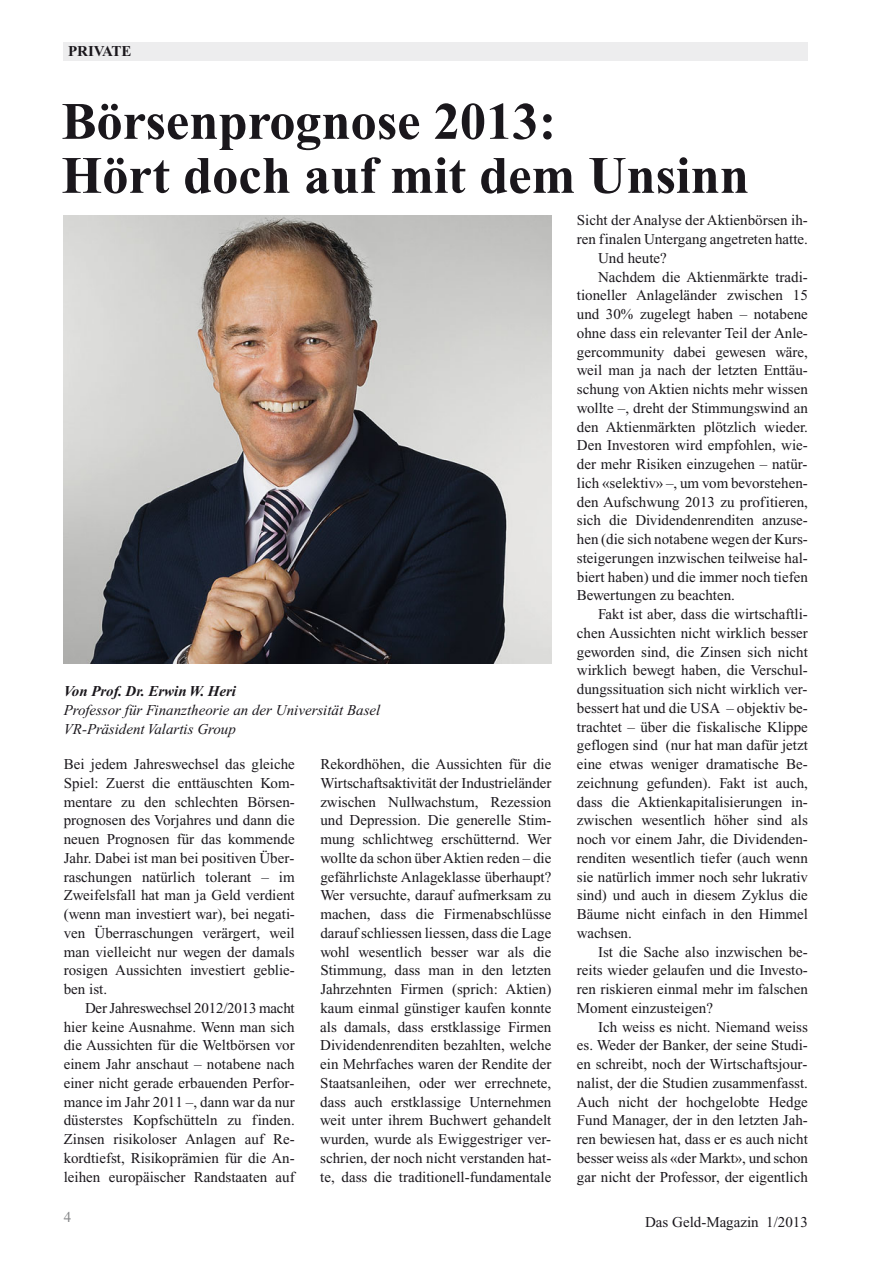
<style>
.page{position:relative;width:893px;height:1263px;background:#fff}
.page>*{position:absolute;margin:0;border:0;box-sizing:border-box;transform-origin:0 0}
.t1{font:700 52.5px/54px "Times New Roman PS Std";color:#1a171c}
.t2{font:15px/18.8px "Times New Roman PS Std";color:#1a171c;text-align:justify}
.t3{font:italic 15px/18.8px "Times New Roman PS Std";color:#1a171c}
.t4{font:italic 700 15px "Times New Roman PS Std";color:#1a171c}
.t5{font:700 15px "Times New Roman PS Std";color:#1a171c}
.t6{font:15px "Times New Roman PS Std";color:#87888a}
</style>
<div class="page">
<div style="left:64px;top:43px;width:744px;height:18px;background:#ededee"></div>
<img style="left:64px;top:216px;width:487px;height:447px">
<p class="t5" style="left:68px;top:46px;width:65px">PRIVATE</p>
<h1 class="t1" style="left:61px;top:99px;width:689px">Börsenprognose 2013:<br>Hört doch auf mit dem Unsinn</h1>
<p class="t4" style="left:64px;top:686px;width:174px">Von Prof. Dr. Erwin W. Heri</p>
<p class="t3" style="left:64px;top:702px;width:318px">Professor für Finanztheorie an der Universität Basel<br>VR-Präsident Valartis Group</p>
<p class="t2" style="left:64px;top:756px;width:233px">Bei jedem Jahreswechsel das gleiche Spiel: Zuerst die enttäuschten Kom&shy;mentare zu den schlechten Börsen&shy;prognosen des Vorjahres und dann die neuen Prognosen für das kommende Jahr. Dabei ist man bei positiven Über&shy;raschungen natürlich tolerant – im Zweifelsfall hat man ja Geld verdient (wenn man investiert war), bei negati&shy;ven Überraschungen verärgert, weil man vielleicht nur wegen der damals rosigen Aussichten investiert geblie&shy;ben ist.</p>
<p class="t2" style="left:64px;top:1000px;width:233px;text-indent:21px">Der Jahreswechsel 2012/2013 macht hier keine Ausnahme. Wenn man sich die Aussichten für die Weltbörsen vor einem Jahr anschaut – notabene nach einer nicht gerade erbauenden Perfor&shy;mance im Jahr 2011 –, dann war da nur düsterstes Kopfschütteln zu finden.<br>Zinsen risikoloser Anlagen auf Re&shy;kordtiefst, Risikoprämien für die An&shy;leihen europäischer Randstaaten auf</p>
<p class="t2" style="left:320px;top:756px;width:233px">Rekordhöhen, die Aussichten für die Wirtschaftsaktivität der Industrieländer zwischen Nullwachstum, Rezession und Depression. Die generelle Stim&shy;mung schlichtweg erschütternd. Wer wollte da schon über Aktien reden – die gefährlichste Anlageklasse überhaupt?<br>Wer versuchte, darauf aufmerksam zu machen, dass die Firmenabschlüsse darauf schliessen liessen, dass die Lage wohl wesentlich besser war als die Stimmung, dass man in den letzten Jahrzehnten Firmen (sprich: Aktien) kaum einmal günstiger kaufen konnte als damals, dass erstklassige Firmen Dividendenrenditen bezahlten, welche ein Mehrfaches waren der Rendite der Staatsanleihen, oder wer errechnete, dass auch erstklassige Unternehmen weit unter ihrem Buchwert gehandelt wurden, wurde als Ewiggestriger ver&shy;schrien, der noch nicht verstanden hat&shy;te, dass die traditionell-fundamentale</p>
<p class="t2" style="left:577px;top:212px;width:233px">Sicht der Analyse der Aktienbörsen ih-</p>
<p class="t2" style="left:577px;top:231px;width:233px">ren finalen Untergang angetreten hatte.</p>
<p class="t2" style="left:598px;top:250px;width:70px">Und heute?</p>
<p class="t2" style="left:598px;top:268px;width:211px">Nachdem die Aktienmärkte tradi-</p>
<p class="t2" style="left:577px;top:287px;width:233px">tioneller Anlageländer zwischen 15</p>
<p class="t2" style="left:577px;top:306px;width:233px">und 30% zugelegt haben – notabene</p>
<p class="t2" style="left:577px;top:325px;width:233px">ohne dass ein relevanter Teil der Anle-</p>
<p class="t2" style="left:577px;top:343px;width:233px">gercommunity dabei gewesen wäre,</p>
<p class="t2" style="left:577px;top:362px;width:233px">weil man ja nach der letzten Enttäu-</p>
<p class="t2" style="left:577px;top:381px;width:233px">schung von Aktien nichts mehr wissen</p>
<p class="t2" style="left:577px;top:400px;width:233px">wollte –, dreht der Stimmungswind an</p>
<p class="t2" style="left:577px;top:418px;width:233px">den Aktienmärkten plötzlich wieder.</p>
<p class="t2" style="left:577px;top:437px;width:233px">Den Investoren wird empfohlen, wie-</p>
<p class="t2" style="left:577px;top:456px;width:232px">der mehr Risiken einzugehen – natür-</p>
<p class="t2" style="left:577px;top:475px;width:233px">lich «selektiv» –, um vom bevorstehen-</p>
<p class="t2" style="left:577px;top:493px;width:233px">den Aufschwung 2013 zu profitieren,</p>
<p class="t2" style="left:577px;top:512px;width:233px">sich die Dividendenrenditen anzuse-</p>
<p class="t2" style="left:577px;top:531px;width:233px">hen (die sich notabene wegen der Kurs-</p>
<p class="t2" style="left:577px;top:550px;width:233px">steigerungen inzwischen teilweise hal-</p>
<p class="t2" style="left:577px;top:568px;width:233px">biert haben) und die immer noch tiefen</p>
<p class="t2" style="left:577px;top:587px;width:160px">Bewertungen zu beachten.</p>
<p class="t2" style="left:598px;top:606px;width:211px">Fakt ist aber, dass die wirtschaftli-</p>
<p class="t2" style="left:577px;top:625px;width:233px">chen Aussichten nicht wirklich besser</p>
<p class="t2" style="left:577px;top:643px;width:232px">geworden sind, die Zinsen sich nicht</p>
<p class="t2" style="left:577px;top:662px;width:233px">wirklich bewegt haben, die Verschul-</p>
<p class="t2" style="left:577px;top:681px;width:232px">dungssituation sich nicht wirklich ver-</p>
<p class="t2" style="left:577px;top:700px;width:233px">bessert hat und die USA – objektiv be-</p>
<p class="t2" style="left:577px;top:718px;width:233px">trachtet – über die fiskalische Klippe</p>
<p class="t2" style="left:577px;top:737px;width:233px">geflogen sind (nur hat man dafür jetzt</p>
<p class="t2" style="left:577px;top:756px;width:233px">eine etwas weniger dramatische Be-</p>
<p class="t2" style="left:577px;top:775px;width:233px">zeichnung gefunden). Fakt ist auch,</p>
<p class="t2" style="left:577px;top:793px;width:233px">dass die Aktienkapitalisierungen in-</p>
<p class="t2" style="left:577px;top:812px;width:233px">zwischen wesentlich höher sind als</p>
<p class="t2" style="left:577px;top:831px;width:233px">noch vor einem Jahr, die Dividenden-</p>
<p class="t2" style="left:577px;top:850px;width:233px">renditen wesentlich tiefer (auch wenn</p>
<p class="t2" style="left:577px;top:868px;width:233px">sie natürlich immer noch sehr lukrativ</p>
<p class="t2" style="left:577px;top:887px;width:233px">sind) und auch in diesem Zyklus die</p>
<p class="t2" style="left:577px;top:906px;width:233px">Bäume nicht einfach in den Himmel</p>
<p class="t2" style="left:577px;top:925px;width:57px">wachsen.</p>
<p class="t2" style="left:598px;top:943px;width:211px">Ist die Sache also inzwischen be-</p>
<p class="t2" style="left:577px;top:962px;width:233px">reits wieder gelaufen und die Investo-</p>
<p class="t2" style="left:577px;top:981px;width:233px">ren riskieren einmal mehr im falschen</p>
<p class="t2" style="left:577px;top:1000px;width:138px">Moment einzusteigen?</p>
<p class="t2" style="left:598px;top:1018px;width:211px">Ich weiss es nicht. Niemand weiss</p>
<p class="t2" style="left:577px;top:1037px;width:233px">es. Weder der Banker, der seine Studi-</p>
<p class="t2" style="left:577px;top:1056px;width:232px">en schreibt, noch der Wirtschaftsjour-</p>
<p class="t2" style="left:577px;top:1075px;width:233px">nalist, der die Studien zusammenfasst.</p>
<p class="t2" style="left:577px;top:1093px;width:233px">Auch nicht der hochgelobte Hedge</p>
<p class="t2" style="left:577px;top:1112px;width:233px">Fund Manager, der in den letzten Jah-</p>
<p class="t2" style="left:577px;top:1131px;width:233px">ren bewiesen hat, dass er es auch nicht</p>
<p class="t2" style="left:577px;top:1150px;width:233px">besser weiss als «der Markt», und schon</p>
<p class="t2" style="left:577px;top:1168px;width:233px">gar nicht der Professor, der eigentlich</p>
<p class="t6" style="left:64px;top:1212px;width:9px">4</p>
<p class="t2" style="left:645px;top:1214px;width:164px">Das Geld-Magazin 1/2013</p>
</div>
